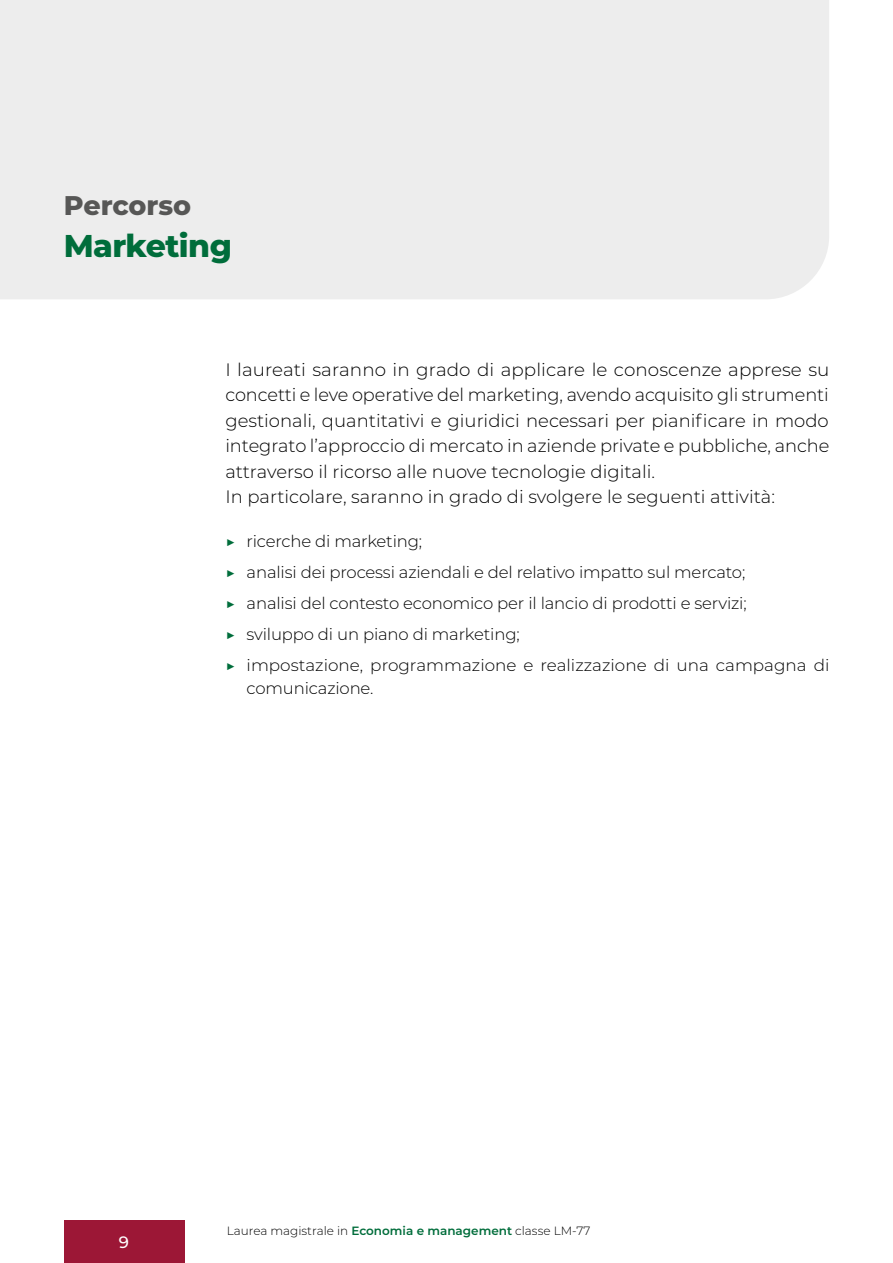
<style>
.page{position:relative;width:893px;height:1263px;background:#fff}
.page>*{position:absolute;margin:0;border:0;box-sizing:border-box;transform-origin:0 0}
.t1{font:800 31.5px "Montserrat";letter-spacing:-.02em;color:#006d3b}
.t2{font:800 27px "Montserrat";color:#575756}
.t3{font:300 18px/25.5px "Montserrat";color:#000}
.t4{font:300 16.5px/31px "Montserrat";letter-spacing:-.01em;color:#000}
.t5{font:500 16.5px "Montserrat";color:#fff}
.t6{font:300 12px "Montserrat";color:#000}
.s1{color:#006d3b}
.s2{font-weight:600;color:#006d3b}
</style>
<div class="page">
<div style="left:64px;top:1220px;width:120px;height:43px;background:#9c1736"></div>
<div style="left:0;top:0;width:829px;height:299px;background:#ededed"></div>
<h2 class="t2" style="left:64px;top:186px;width:129px">Percorso</h2>
<h1 class="t1" style="left:64px;top:223px;width:170px">Marketing</h1>
<p class="t3" style="left:225px;top:356px;width:606px">I laureati saranno in grado di applicare le conoscenze apprese su concetti e leve operative del marketing, avendo acquisito gli strumenti gestionali, quantitativi e giuridici necessari per pianificare in modo integrato l’approccio di mercato in aziende private e pubbliche, anche attraverso il ricorso alle nuove tecnologie digitali.<br>In particolare, saranno in grado di svolgere le seguenti attività:</p>
<p class="t4" style="left:225px;top:525px;width:606px"><span class="s1">▶</span> ricerche di marketing;<br><span class="s1">▶</span> analisi dei processi aziendali e del relativo impatto sul mercato;<br><span class="s1">▶</span> analisi del contesto economico per il lancio di prodotti e servizi;<br><span class="s1">▶</span> sviluppo di un piano di marketing;<br><span class="s1">▶</span> impostazione, programmazione e realizzazione di una campagna di</p>
<p class="t4" style="left:247px;top:672px;width:128px">comunicazione.</p>
<p class="t5" style="left:119px;top:1230px;width:12px">9</p>
<p class="t6" style="left:227px;top:1223px;width:365px">Laurea magistrale in <span class="s2">Economia e management</span> classe LM-77</p>
</div>
